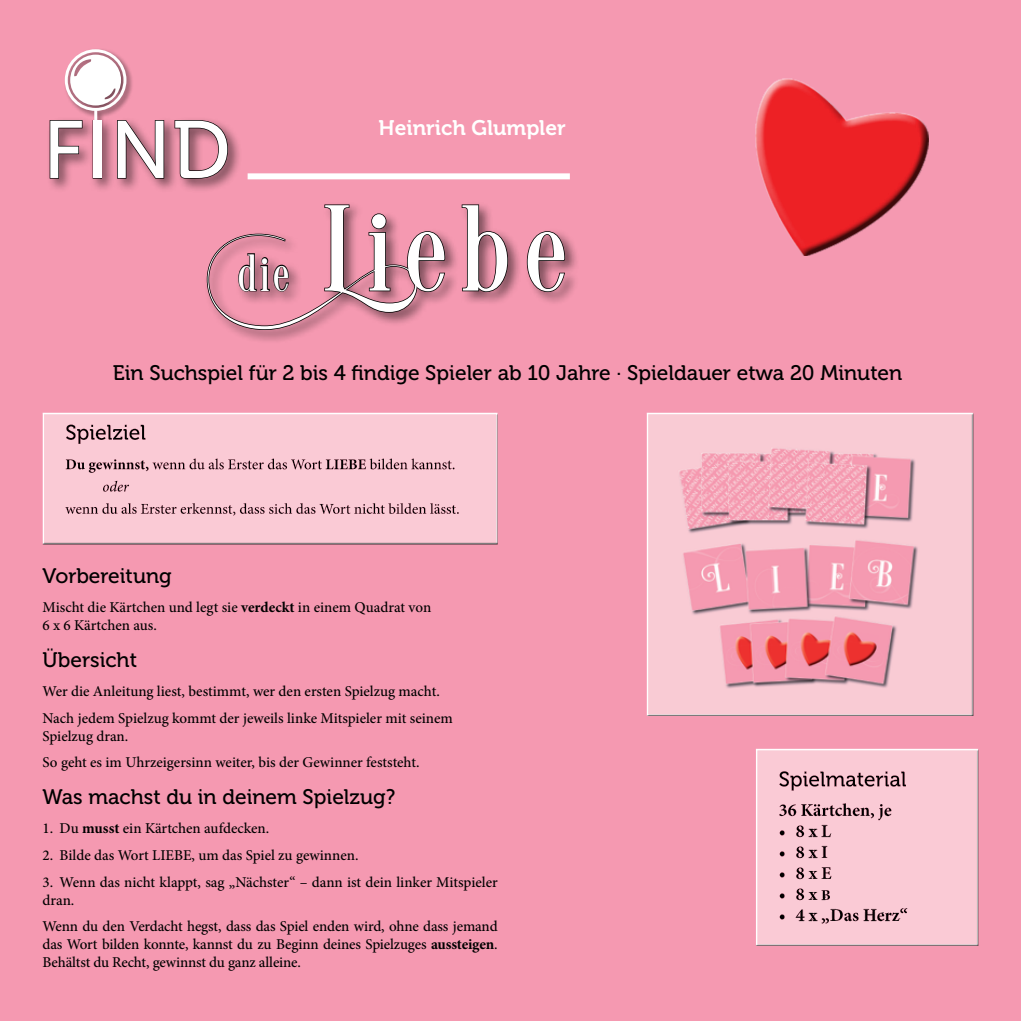
<style>
.page{position:relative;width:1021px;height:1021px;background:#fff}
.page>*{position:absolute;margin:0;border:0;box-sizing:border-box;transform-origin:0 0}
.t1{font:126px "Desire PRO";color:#fff}
.t2{font:81px "Museo Sans 500";color:#fff}
.t3{font:54px "Desire PRO";color:#fff;scale:.9 1}
.t4{font:21px "Museo 500";color:#000}
.t5{font:21px "Museo 700";color:#fff}
.t6{font:500 15px/18px "Minion Pro";color:#000}
.s1{font-family:"Museo 500"}
.s2{font-weight:700}
</style>
<div class="page">
<div style="left:0;top:0;width:1020px;height:1020px;background:#f599b1"></div>
<div style="left:41px;top:411px;width:458px;height:134px;background:#000;opacity:.75"></div>
<div style="left:754px;top:747px;width:225px;height:199px;background:#000;opacity:.75"></div>
<div style="left:645px;top:412px;width:328px;height:305px;background:#000;opacity:.75"></div>
<div style="left:754px;top:78px;width:172px;height:179px;background:#fff;opacity:.75"></div>
<div style="left:789px;top:87px;width:139px;height:170px;background:#000;opacity:.75"></div>
<div style="left:204px;top:201px;width:376px;height:144px;background:#000;opacity:.5"></div>
<svg style="left:206px;top:204px;width:240px;height:127px"></svg>
<svg style="left:461px;top:204px;width:48px;height:89px"></svg>
<svg style="left:526px;top:230px;width:40px;height:63px"></svg>
<div style="left:63px;top:48px;width:71px;height:86px;background:#000;opacity:.5"></div>
<div style="left:65px;top:49px;width:61px;height:62px;border:3px solid #fff;border-radius:50%"></div>
<svg style="left:70px;top:55px;width:51px;height:50px;background:#f0e4e7"></svg>
<hr style="left:94px;top:109px;width:3px;height:17px;background:#fff">
<div style="left:46px;top:117px;width:197px;height:76px;background:#000;opacity:.5"></div>
<svg style="left:49px;top:119px;width:34px;height:60px"></svg>
<div style="left:93px;top:120px;width:9px;height:59px;border:1px solid #000"></div>
<svg style="left:116px;top:119px;width:49px;height:61px"></svg>
<svg style="left:174px;top:119px;width:55px;height:60px"></svg>
<div style="left:247px;top:173px;width:323px;height:6px;background:#fff"></div>
<h2 class="t2" style="left:43px;top:106px;width:189px">FIN<span class="s1">D</span></h2>
<h3 class="t5" style="left:378px;top:116px;width:189px">Heinrich Glumpler</h3>
<h1 class="t1" style="left:323px;top:173px;width:243px">Liebe</h1>
<h3 class="t3" style="left:239px;top:240px;width:56px">die</h3>
<h3 class="t4" style="left:113px;top:361px;width:790px">Ein Suchspiel für 2 bis 4 findige Spieler ab 10 Jahre · Spieldauer etwa 20 Minuten</h3>
<h3 class="t4" style="left:43px;top:564px;width:131px">Vorbereitung</h3>
<p class="t6" style="left:43px;top:598px;width:390px">Mischt die Kärtchen und legt sie <span class="s2">verdeckt</span> in einem Quadrat von<br>6 x 6 Kärtchen aus.</p>
<h3 class="t4" style="left:43px;top:648px;width:96px">Übersicht</h3>
<p class="t6" style="left:43px;top:678px;width:412px;line-height:26.5px">Wer die Anleitung liest, bestimmt, wer den ersten Spielzug macht.<br>Nach jedem Spielzug kommt der jeweils linke Mitspieler mit seinem</p>
<p class="t6" style="left:43px;top:722px;width:378px;line-height:26.5px">Spielzug dran.<br>So geht es im Uhrzeigersinn weiter, bis der Gewinner feststeht.</p>
<h3 class="t4" style="left:43px;top:785px;width:354px">Was machst du in deinem Spielzug?</h3>
<p class="t6" style="left:43px;top:819px;width:228px">1. Du <span class="s2">musst</span> ein Kärtchen aufdecken.</p>
<p class="t6" style="left:43px;top:846px;width:317px">2. Bilde das Wort LIEBE, um das Spiel zu gewinnen.</p>
<p class="t6" style="left:43px;top:872px;width:456px">3. Wenn das nicht klappt, sag „Nächster“ – dann ist dein linker Mitspieler dran.</p>
<p class="t6" style="left:43px;top:917px;width:456px;text-align:justify">Wenn du den Verdacht hegst, dass das Spiel enden wird, ohne dass jemand das Wort bilden konnte, kannst du zu Beginn deines Spielzuges <span class="s2">aussteigen</span>.<br>Behältst du Recht, gewinnst du ganz alleine.</p>
</div>
